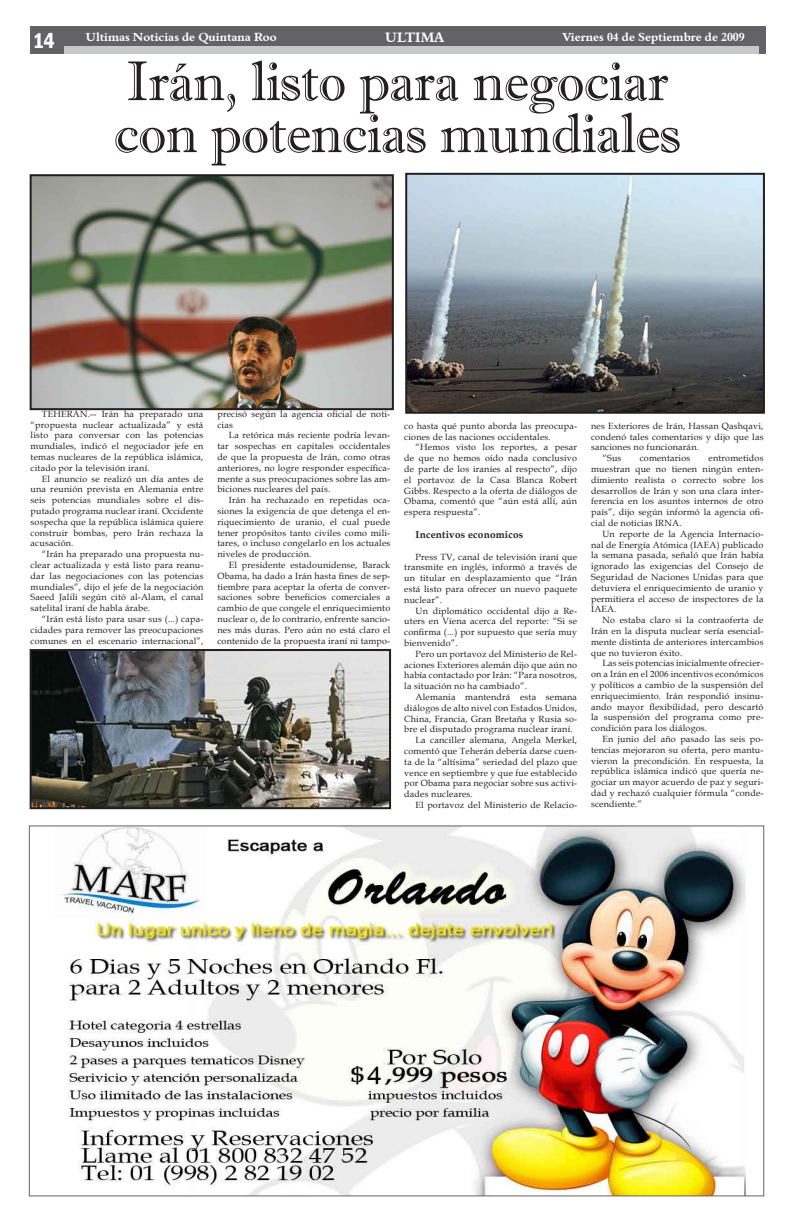
<style>
.page{position:relative;width:792px;height:1224px;background:#fff}
.page>*{position:absolute;margin:0;border:0;box-sizing:border-box;transform-origin:0 0}
.t1{font:56px/52px "Imprint MT Shadow";letter-spacing:-.01em;color:#231f20}
.t2{font:600 condensed 22px "Franklin Gothic";color:#fff}
.t3{font:14px "Aldine 401 BT Bold A";color:#fff}
.t4{font:12px "Aldine 401 BT Bold A";color:#fff}
.t5{font:700 10px "Book Antiqua";letter-spacing:.02em;color:#231f20}
.t6{font:9px/10.8px "Book Antiqua";letter-spacing:.02em;color:#231f20;text-align:justify}
</style>
<div class="page">
<img style="left:33px;top:177px;width:358px;height:230px">
<div style="left:30px;top:174px;width:364px;height:236px;border:2px solid #231f20"></div>
<div style="left:30px;top:27px;width:736px;height:27px;background:#636366"></div>
<div style="left:64px;top:47px;width:695px;height:7px;background:#c7c8ca"></div>
<img style="left:61px;top:827px;width:685px;height:367px">
<img style="left:408px;top:176px;width:354px;height:235px">
<div style="left:405px;top:173px;width:360px;height:241px;border:2px solid #231f20"></div>
<img style="left:33px;top:652px;width:355px;height:154px">
<div style="left:30px;top:649px;width:361px;height:160px;border:2px solid #231f20"></div>
<h2 class="t2" style="left:33px;top:26px;width:24px">14</h2>
<h3 class="t4" style="left:86px;top:29px;width:192px">Ultimas Noticias de Quintana Roo</h3>
<h3 class="t3" style="left:385px;top:29px;width:61px">ULTIMA</h3>
<h3 class="t4" style="left:563px;top:30px;width:184px">Viernes 04 de Septiembre de 2009</h3>
<h1 class="t1" style="left:114px;top:55px;width:568px">Irán, listo para negociar con potencias mundiales</h1>
<p class="t6" style="left:31px;top:408px;width:174px;text-indent:11px">TEHERAN.-- Irán ha preparado una “propuesta nuclear actualizada” y está listo para conversar con las potencias mundiales, indicó el negociador jefe en temas nucleares de la república islámica, citado por la televisión iraní.</p>
<p class="t6" style="left:31px;top:473px;width:174px;text-indent:11px">El anuncio se realizó un día antes de una reunión prevista en Alemania entre seis potencias mundiales sobre el dis&shy;putado programa nuclear iraní. Occidente sospecha que la república islámica quiere construir bombas, pero Irán rechaza la acusación.</p>
<p class="t6" style="left:31px;top:548px;width:174px;text-indent:11px">“Irán ha preparado una propuesta nu&shy;clear actualizada y está listo para reanu&shy;dar las negociaciones con las potencias mundiales”, dijo el jefe de la negociación Saeed Jalili según citó al-Alam, el canal satelital iraní de habla árabe.</p>
<p class="t6" style="left:31px;top:613px;width:174px;text-indent:11px">“Irán está listo para usar sus (...) capa&shy;cidades para remover las preocupaciones comunes en el escenario internacional”,</p>
<p class="t6" style="left:217px;top:408px;width:174px">precisó según la agencia oficial de noti&shy;cias</p>
<p class="t6" style="left:217px;top:430px;width:174px;text-indent:11px">La retórica más reciente podría levan&shy;tar sospechas en capitales occidentales de que la propuesta de Irán, como otras anteriores, no logre responder específica&shy;mente a sus preocupaciones sobre las am&shy;biciones nucleares del país.</p>
<p class="t6" style="left:217px;top:494px;width:174px;text-indent:11px">Irán ha rechazado en repetidas oca&shy;siones la exigencia de que detenga el en&shy;riquecimiento de uranio, el cual puede tener propósitos tanto civiles como mili&shy;tares, o incluso congelarlo en los actuales niveles de producción.</p>
<p class="t6" style="left:217px;top:559px;width:174px;text-indent:11px">El presidente estadounidense, Barack Obama, ha dado a Irán hasta fines de sep&shy;tiembre para aceptar la oferta de conver&shy;saciones sobre beneficios comerciales a cambio de que congele el enriquecimiento nuclear o, de lo contrario, enfrente sancio&shy;nes más duras. Pero aún no está claro el contenido de la propuesta iraní ni tampo-</p>
<p class="t6" style="left:404px;top:420px;width:174px">co hasta qué punto aborda las preocupa&shy;ciones de las naciones occidentales.</p>
<p class="t6" style="left:404px;top:442px;width:174px;text-indent:11px">“Hemos visto los reportes, a pesar de que no hemos oído nada conclusivo de parte de los iraníes al respecto”, dijo el portavoz de la Casa Blanca Robert Gibbs. Respecto a la oferta de diálogos de Obama, comentó que “aún está allí, aún espera respuesta”.</p>
<p class="t5" style="left:416px;top:528px;width:109px">Incentivos economicos</p>
<p class="t6" style="left:404px;top:551px;width:174px;text-indent:11px">Press TV, canal de televisión iraní que transmite en inglés, informó a través de un titular en desplazamiento que “Irán está listo para ofrecer un nuevo paquete nuclear”.</p>
<p class="t6" style="left:404px;top:605px;width:174px;text-indent:11px">Un diplomático occidental dijo a Re&shy;uters en Viena acerca del reporte: “Si se confirma (...) por supuesto que sería muy bienvenido”.</p>
<p class="t6" style="left:404px;top:648px;width:174px;text-indent:11px">Pero un portavoz del Ministerio de Rel&shy;aciones Exteriores alemán dijo que aún no había contactado por Irán: “Para nosotros, la situación no ha cambiado”.</p>
<p class="t6" style="left:416px;top:691px;width:163px">Alemania mantendrá esta semana</p>
<p class="t6" style="left:404px;top:702px;width:174px">diálogos de alto nivel con Estados Unidos,</p>
<p class="t6" style="left:404px;top:713px;width:174px">China, Francia, Gran Bretaña y Rusia so-</p>
<p class="t6" style="left:404px;top:724px;width:170px">bre el disputado programa nuclear iraní.</p>
<p class="t6" style="left:416px;top:735px;width:163px">La canciller alemana, Angela Merkel,</p>
<p class="t6" style="left:404px;top:745px;width:174px">comentó que Teherán debería darse cuen-</p>
<p class="t6" style="left:404px;top:756px;width:174px">ta de la “altísima” seriedad del plazo que</p>
<p class="t6" style="left:404px;top:767px;width:174px">vence en septiembre y que fue establecido</p>
<p class="t6" style="left:404px;top:778px;width:174px">por Obama para negociar sobre sus activi-</p>
<p class="t6" style="left:404px;top:789px;width:70px">dades nucleares.</p>
<p class="t6" style="left:416px;top:799px;width:163px">El portavoz del Ministerio de Relacio-</p>
<p class="t6" style="left:591px;top:420px;width:174px">nes Exteriores de Irán, Hassan Qashqavi,</p>
<p class="t6" style="left:591px;top:431px;width:174px">condenó tales comentarios y dijo que las</p>
<p class="t6" style="left:591px;top:442px;width:109px">sanciones no funcionarán.</p>
<p class="t6" style="left:602px;top:453px;width:21px">“Sus</p>
<p class="t6" style="left:640px;top:453px;width:52px">comentarios</p>
<p class="t6" style="left:591px;top:453px;width:174px;text-indent:117px">entrometidos muestran que no tienen ningún enten&shy;dimiento realista o correcto sobre los desarrollos de Irán y son una clara inter&shy;ferencia en los asuntos internos de otro país”, dijo según informó la agencia ofi&shy;cial de noticias IRNA.</p>
<p class="t6" style="left:591px;top:528px;width:174px;text-indent:11px">Un reporte de la Agencia Internacio&shy;nal de Energía Atómica (IAEA) publicado la semana pasada, señaló que Irán había ignorado las exigencias del Consejo de Seguridad de Naciones Unidas para que detuviera el enriquecimiento de uranio y permitiera el acceso de inspectores de la IAEA.</p>
<p class="t6" style="left:591px;top:615px;width:174px;text-indent:11px">No estaba claro si la contraoferta de Irán en la disputa nuclear sería esencial&shy;mente distinta de anteriores intercambios que no tuvieron éxito.</p>
<p class="t6" style="left:591px;top:658px;width:174px;text-indent:11px">Las seis potencias inicialmente ofrecier&shy;on a Irán en el 2006 incentivos económicos y políticos a cambio de la suspensión del enriquecimiento. Irán respondió insinu&shy;ando mayor flexibilidad, pero descartó la suspensión del programa como pre&shy;condición para los diálogos.</p>
<p class="t6" style="left:591px;top:733px;width:174px;text-indent:11px">En junio del año pasado las seis po&shy;tencias mejoraron su oferta, pero mantu&shy;vieron la precondición. En respuesta, la república islámica indicó que quería ne&shy;gociar un mayor acuerdo de paz y seguri&shy;dad y rechazó cualquier fórmula “conde&shy;scendiente.”</p>
</div>
